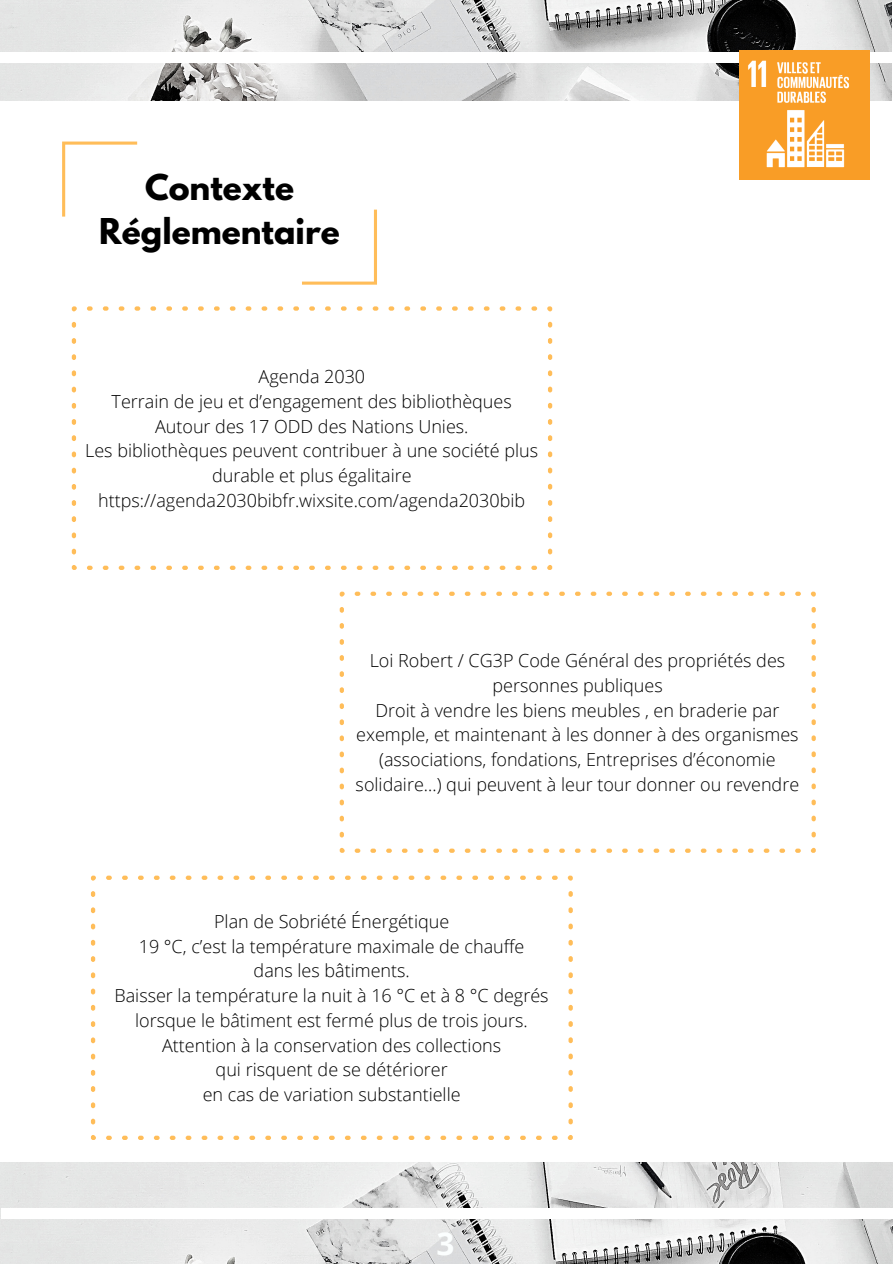
<style>
.page{position:relative;width:893px;height:1264px;background:#fff}
.page>*{position:absolute;margin:0;border:0;box-sizing:border-box;transform-origin:0 0}
.t1{font:700 31.5px "League Spartan";color:#000}
.t2{font:700 31.5px "Open Sans";color:#fbfefe}
.t3{font:300 18px/24.8px "Open Sans";color:#000;text-align:center}
</style>
<div class="page">
<img style="left:0;top:1162px;width:892px;height:101px">
<div style="left:2px;top:1208px;width:890px;height:10px;background:#fff"></div>
<img style="left:0;top:0;width:891px;height:100px">
<div style="left:0;top:53px;width:892px;height:9px;background:#fff"></div>
<svg style="left:62px;top:141px;width:75px;height:75px"></svg>
<svg style="left:302px;top:210px;width:75px;height:74px"></svg>
<svg style="left:72px;top:306px;width:480px;height:263px"></svg>
<svg style="left:339px;top:591px;width:476px;height:261px"></svg>
<svg style="left:91px;top:875px;width:481px;height:264px"></svg>
<img style="left:739px;top:50px;width:129px;height:129px">
<p class="t1" style="left:145px;top:171px;width:150px">Contexte</p>
<p class="t1" style="left:99px;top:215px;width:242px">Réglementaire</p>
<p class="t3" style="left:258px;top:363px;width:108px">Agenda 2030</p>
<p class="t3" style="left:112px;top:388px;width:401px">Terrain de jeu et d’engagement des bibliothèques</p>
<p class="t3" style="left:155px;top:413px;width:315px">Autour des 17 ODD des Nations Unies.</p>
<p class="t3" style="left:85px;top:438px;width:454px">Les bibliothèques peuvent contribuer à une société plus durable et plus égalitaire</p>
<p class="t3" style="left:98px;top:487px;width:428px">https://agenda2030bibfr.wixsite.com/agenda2030bib</p>
<p class="t3" style="left:370px;top:647px;width:417px">Loi Robert / CG3P Code Général des propriétés des personnes publiques</p>
<p class="t3" style="left:355px;top:697px;width:445px">Droit à vendre les biens meubles , en braderie par exemple, et maintenant à les donner à des organismes (associations, fondations, Entreprises d’économie solidaire…) qui peuvent à leur tour donner ou revendre</p>
<p class="t3" style="left:214px;top:908px;width:237px">Plan de Sobriété Énergétique</p>
<p class="t3" style="left:139px;top:933px;width:387px">19 °C, c’est la température maximale de chauffe</p>
<p class="t3" style="left:253px;top:958px;width:158px">dans les bâtiments.</p>
<p class="t3" style="left:114px;top:982px;width:435px">Baisser la température la nuit à 16 °C et à 8 °C degrés</p>
<p class="t3" style="left:135px;top:1007px;width:394px">lorsque le bâtiment est fermé plus de trois jours.</p>
<p class="t3" style="left:162px;top:1032px;width:340px">Attention à la conservation des collections</p>
<p class="t3" style="left:216px;top:1057px;width:233px">qui risquent de se détériorer</p>
<p class="t3" style="left:203px;top:1081px;width:259px">en cas de variation substantielle</p>
<p class="t2" style="left:436px;top:1221px;width:19px">3</p>
</div>
